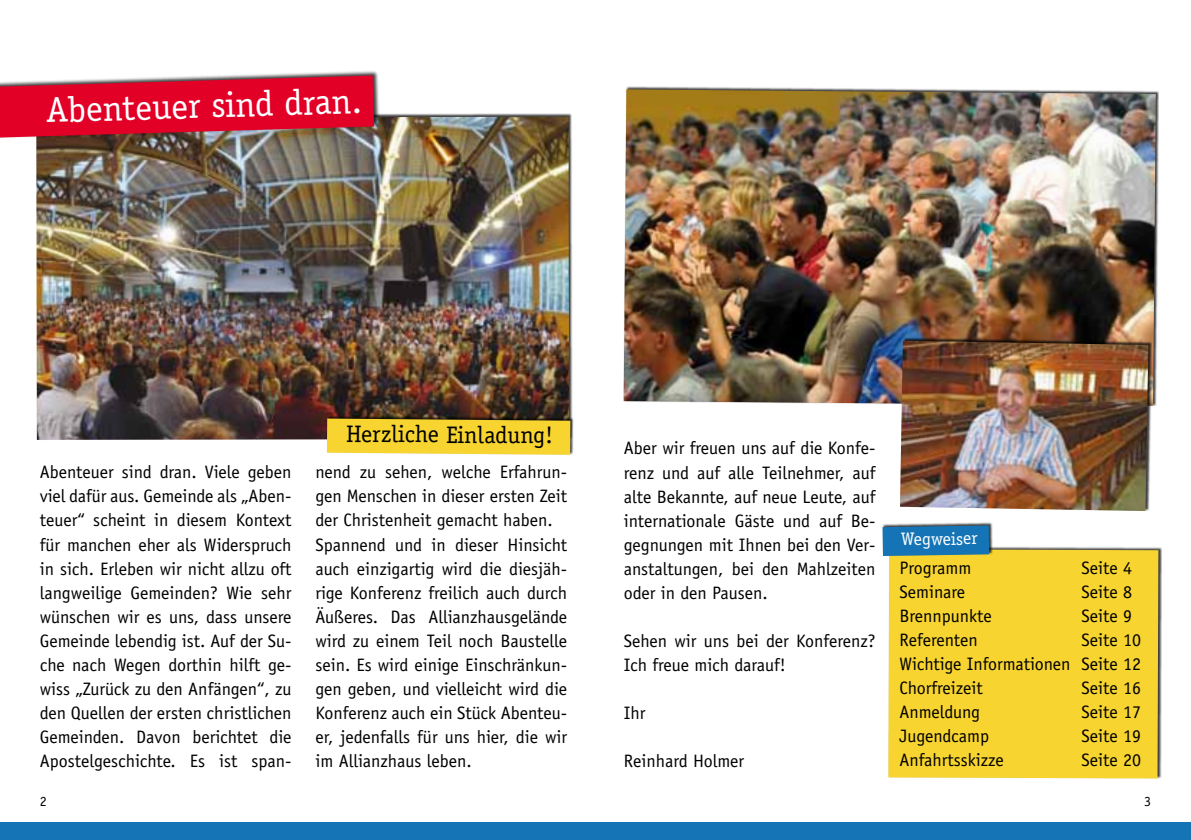
<style>
.page{position:relative;width:1191px;height:840px;background:#fff}
.page>*{position:absolute;margin:0;border:0;box-sizing:border-box;transform-origin:0 0}
.t1{font:36px "Officina Serif Std";color:#fff}
.t2{font:24px "Officina Serif Std";letter-spacing:-.01em;color:#000}
.t3{font:18px/24px "Officina Sans Std";color:#000;text-align:justify}
.t4{font:18px "Officina Serif Std";color:#fff}
.t5{font:14px "Officina Sans Std";color:#000}
</style>
<div class="page">
<div style="left:888px;top:545px;width:273px;height:233px;background:#000;opacity:.75"></div>
<div style="left:888px;top:549px;width:270px;height:229px;background:#f7d430"></div>
<img style="left:623px;top:89px;width:532px;height:316px">
<div style="left:882px;top:521px;width:110px;height:35px;background:#000;opacity:.75"></div>
<svg style="left:882px;top:525px;width:107px;height:30px;background:#1974b2"></svg>
<div style="left:0;top:822px;width:1191px;height:17px;background:#1474b6"></div>
<img style="left:36px;top:117px;width:533px;height:322px">
<div style="left:0;top:70px;width:379px;height:68px;background:#000;opacity:.75"></div>
<svg style="left:0;top:75px;width:374px;height:62px;background:#d51a39"></svg>
<div style="left:326px;top:415px;width:247px;height:40px;background:#000;opacity:.75"></div>
<svg style="left:327px;top:418px;width:243px;height:36px;background:#edcb30"></svg>
<div style="left:899px;top:337px;width:252px;height:174px;background:#000;opacity:.75"></div>
<img style="left:900px;top:340px;width:248px;height:170px">
<h1 class="t1" style="left:45px;top:90px;width:318px;rotate:-2deg">Abenteuer sind dran.</h1>
<p class="t3" style="left:40px;top:460px;width:253px">Abenteuer sind dran. Viele geben viel dafür aus. Gemeinde als „Aben&shy;teuer“ scheint in diesem Kontext für manchen eher als Widerspruch in sich. Erleben wir nicht allzu oft langweilige Gemeinden? Wie sehr wünschen wir es uns, dass unsere Gemeinde lebendig ist. Auf der Su&shy;che nach Wegen dorthin hilft ge&shy;wiss „Zurück zu den Anfängen“, zu den Quellen der ersten christlichen Gemeinden. Davon berichtet die Apostelgeschichte. Es ist span-</p>
<h2 class="t2" style="left:346px;top:420px;width:209px">Herzliche Einladung!</h2>
<p class="t3" style="left:315px;top:460px;width:253px;text-align:left">nend zu sehen, welche Erfahrun&shy;gen Menschen in dieser ersten Zeit der Christenheit gemacht haben.<br>Spannend und in dieser Hinsicht auch einzigartig wird die diesjäh&shy;rige Konferenz freilich auch durch Äußeres. Das Allianzhausgelände wird zu einem Teil noch Baustelle sein. Es wird einige Einschränkun&shy;gen geben, und vielleicht wird die Konferenz auch ein Stück Abenteu&shy;er, jedenfalls für uns hier, die wir im Allianzhaus leben.</p>
<p class="t3" style="left:624px;top:436px;width:253px">Aber wir freuen uns auf die Konfe&shy;renz und auf alle Teilnehmer, auf alte Bekannte, auf neue Leute, auf internationale Gäste und auf Be&shy;gegnungen mit Ihnen bei den Ver&shy;anstaltungen, bei den Mahlzeiten oder in den Pausen.</p>
<p class="t3" style="left:624px;top:628px;width:253px">Sehen wir uns bei der Konferenz?<br>Ich freue mich darauf!</p>
<p class="t3" style="left:624px;top:700px;width:23px">Ihr</p>
<p class="t3" style="left:624px;top:748px;width:122px">Reinhard Holmer</p>
<p class="t4" style="left:901px;top:528px;width:78px;rotate:-1deg">Wegweiser</p>
<p class="t3" style="left:899px;top:555px;width:74px">Programm</p>
<p class="t3" style="left:1081px;top:555px;width:52px">Seite 4</p>
<p class="t3" style="left:899px;top:579px;width:67px">Seminare</p>
<p class="t3" style="left:1081px;top:579px;width:52px">Seite 8</p>
<p class="t3" style="left:899px;top:603px;width:94px">Brennpunkte</p>
<p class="t3" style="left:1081px;top:603px;width:52px">Seite 9</p>
<p class="t3" style="left:899px;top:627px;width:80px">Referenten</p>
<p class="t3" style="left:899px;top:627px;width:243px;text-indent:182px">Seite 10<br>Wichtige Informationen Seite 12<br>Chorfreizeit</p>
<p class="t3" style="left:1081px;top:675px;width:61px">Seite 16</p>
<p class="t3" style="left:899px;top:699px;width:82px">Anmeldung</p>
<p class="t3" style="left:1081px;top:699px;width:61px">Seite 17</p>
<p class="t3" style="left:899px;top:723px;width:91px">Jugendcamp</p>
<p class="t3" style="left:1081px;top:723px;width:61px">Seite 19</p>
<p class="t3" style="left:899px;top:747px;width:106px">Anfahrtsskizze</p>
<p class="t3" style="left:1081px;top:747px;width:61px">Seite 20</p>
<p class="t5" style="left:40px;top:792px;width:8px">2</p>
<p class="t5" style="left:1144px;top:792px;width:8px">3</p>
</div>
